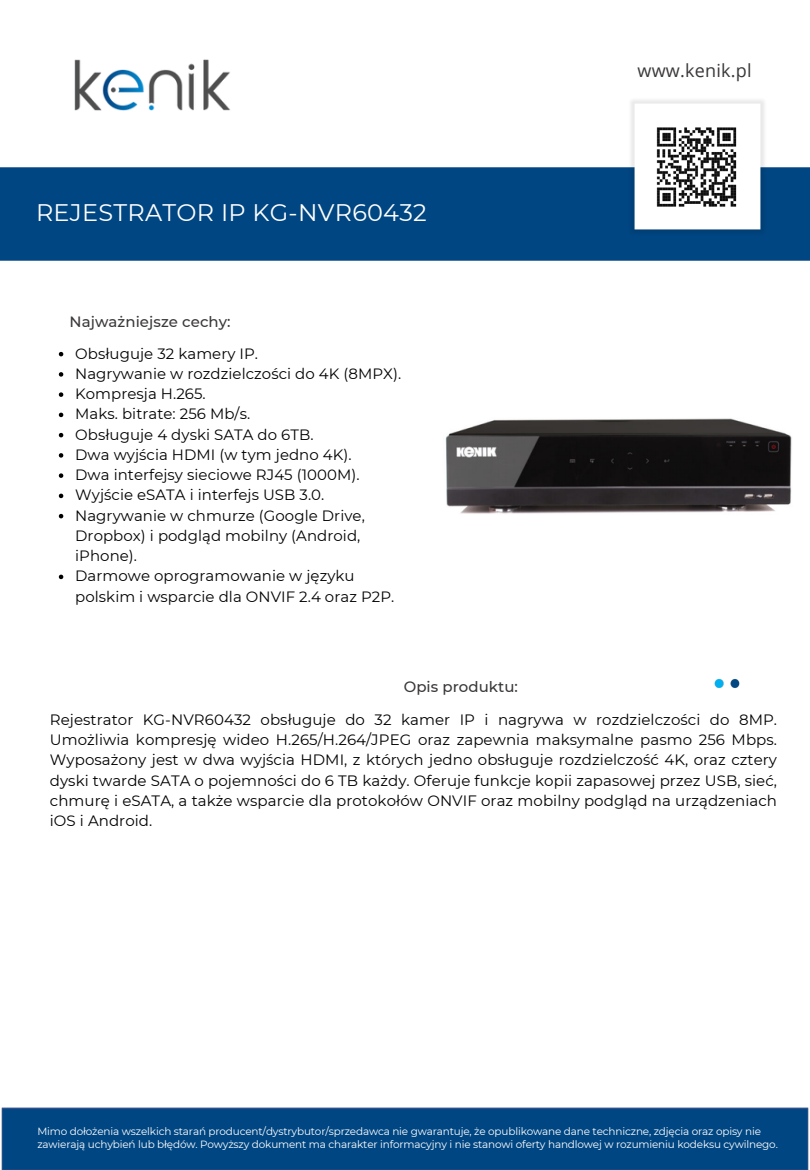
<style>
.page{position:relative;width:810px;height:1170px;background:#fff}
.page>*{position:absolute;margin:0;border:0;box-sizing:border-box;transform-origin:0 0}
.t1{font:24px "Montserrat";letter-spacing:.01em;color:#fff}
.t2{font:18px "Open Sans";letter-spacing:.015em;color:#3b3838}
.t3{font:15px/20.2px "Montserrat";letter-spacing:.005em;color:#000}
.t4{font:500 15px "Montserrat";letter-spacing:.005em;color:#3b3838}
.t5{font:10.5px/12.3px "Montserrat";letter-spacing:-.015em;color:#fff}
</style>
<div class="page">
<div style="left:0;top:168px;width:810px;height:92px;background:#004682"></div>
<div style="left:1px;top:1107px;width:808px;height:63px;background:#004682"></div>
<img style="left:74px;top:59px;width:157px;height:52px">
<img style="left:714px;top:679px;width:26px;height:9px">
<img style="left:627px;top:167px;width:141px;height:71px">
<img style="left:628px;top:100px;width:139px;height:136px">
<img style="left:445px;top:418px;width:347px;height:96px">
<svg style="left:59px;top:352px;width:4px;height:4px"></svg>
<svg style="left:59px;top:372px;width:4px;height:5px"></svg>
<svg style="left:59px;top:392px;width:4px;height:5px"></svg>
<svg style="left:59px;top:413px;width:4px;height:4px"></svg>
<svg style="left:59px;top:433px;width:4px;height:4px"></svg>
<svg style="left:59px;top:453px;width:4px;height:5px"></svg>
<svg style="left:59px;top:473px;width:4px;height:5px"></svg>
<svg style="left:59px;top:494px;width:4px;height:4px"></svg>
<svg style="left:59px;top:514px;width:4px;height:4px"></svg>
<svg style="left:59px;top:575px;width:4px;height:4px"></svg>
<p class="t1" style="left:36px;top:198px;width:392px">REJESTRATOR IP KG-NVR60432</p>
<h3 class="t4" style="left:70px;top:312px;width:162px">Najważniejsze cechy:</h3>
<p class="t3" style="left:75px;top:343px;width:184px">Obsługuje 32 kamery IP.</p>
<p class="t3" style="left:75px;top:363px;width:328px">Nagrywanie w rozdzielczości do 4K (8MPX).</p>
<p class="t3" style="left:75px;top:384px;width:132px">Kompresja H.265.</p>
<p class="t3" style="left:75px;top:404px;width:177px">Maks. bitrate: 256 Mb/s.</p>
<p class="t3" style="left:75px;top:424px;width:240px">Obsługuje 4 dyski SATA do 6TB.</p>
<p class="t3" style="left:75px;top:444px;width:278px">Dwa wyjścia HDMI (w tym jedno 4K).</p>
<p class="t3" style="left:75px;top:465px;width:286px">Dwa interfejsy sieciowe RJ45 (1000M).</p>
<h3 class="t3" style="left:75px;top:485px;width:251px">Wyjście eSATA i interfejs USB 3.0.</h3>
<p class="t3" style="left:75px;top:505px;width:291px">Nagrywanie w chmurze (Google Drive,<br>Dropbox) i podgląd mobilny (Android, iPhone).</p>
<h4 class="t3" style="left:75px;top:566px;width:321px">Darmowe oprogramowanie w języku polskim i wsparcie dla ONVIF 2.4 oraz P2P.</h4>
<p class="t4" style="left:404px;top:677px;width:116px">Opis produktu:</p>
<p class="t2" style="left:638px;top:58px;width:116px">www.kenik.pl</p>
<p class="t3" style="left:50px;top:709px;width:729px;text-align:justify">Rejestrator KG-NVR60432 obsługuje do 32 kamer IP i nagrywa w rozdzielczości do 8MP.<br>Umożliwia kompresję wideo H.265/H.264/JPEG oraz zapewnia maksymalne pasmo 256 Mbps.<br>Wyposażony jest w dwa wyjścia HDMI, z których jedno obsługuje rozdzielczość 4K, oraz cztery dyski twarde SATA o pojemności do 6 TB każdy. Oferuje funkcje kopii zapasowej przez USB, sieć, chmurę i eSATA, a także wsparcie dla protokołów ONVIF oraz mobilny podgląd na urządzeniach iOS i Android.</p>
<p class="t5" style="left:37px;top:1125px;width:742px">Mimo dołożenia wszelkich starań producent/dystrybutor/sprzedawca nie gwarantuje, że opublikowane dane techniczne, zdjęcia oraz opisy nie zawierają uchybień lub błędów. Powyższy dokument ma charakter informacyjny i nie stanowi oferty handlowej w rozumieniu kodeksu cywilnego.</p>
</div>
